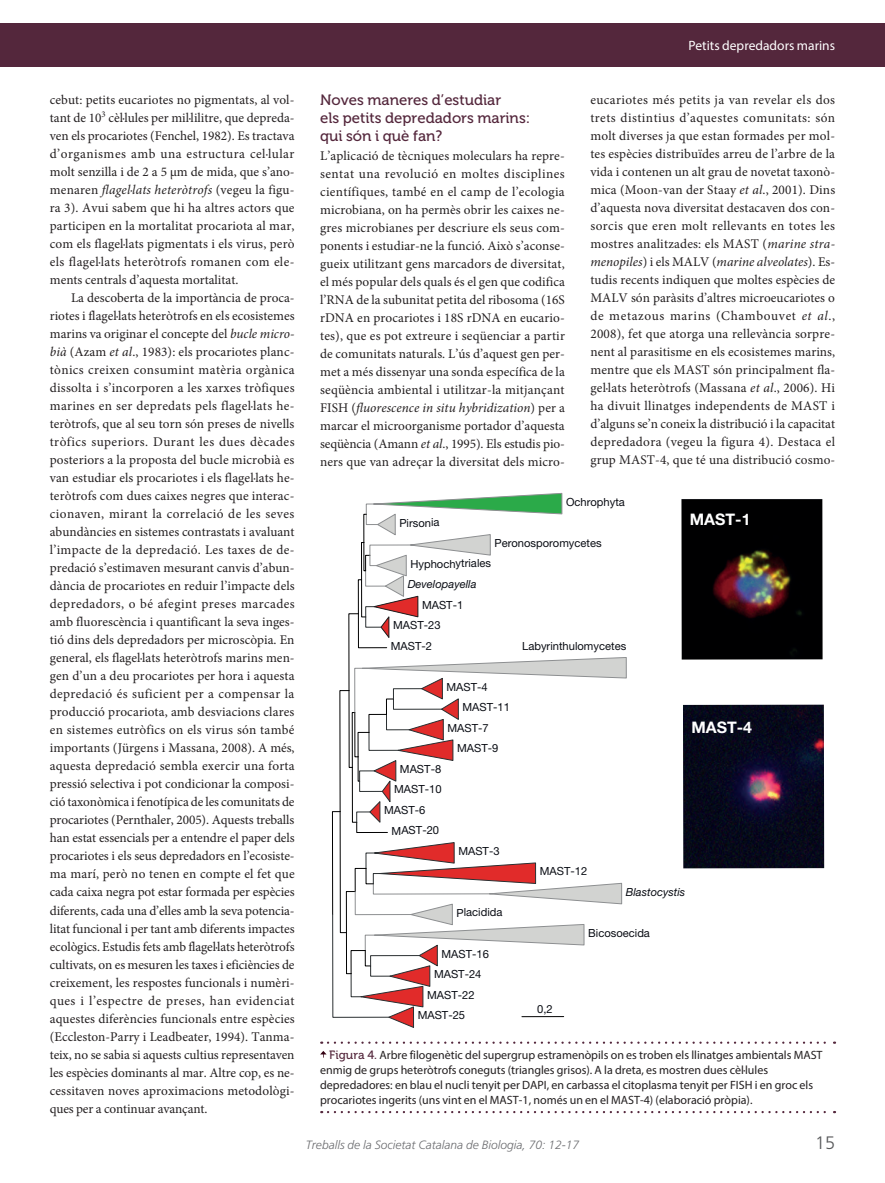
<style>
.page{position:relative;width:885px;height:1183px;background:#fff}
.page>*{position:absolute;margin:0;border:0;box-sizing:border-box;transform-origin:0 0}
.t1{font:300 18px "Frutiger LT Std";color:#57585a}
.t2{font:700 15.9px "Helvetica Neue LT Std";color:#fff}
.L1{font:15px/18px "Museo 500";color:#54273c}
.t3{font:13.5px "Myriad Pro";color:#fff}
.Z{font:13.35px/18px "Minion Pro";color:#231f20;text-align:justify}
.Z0{font:13.35px/18px "Minion Pro";letter-spacing:.01em;color:#231f20;text-align:justify}
.Peu_figura{font:12px/15px "Myriad Pro";color:#231f20}
.t4{font:italic 300 12px "Frutiger LT Std";color:#6c6d70}
.t5{font:11.25px/20.5px "Helvetica Neue LT Std";color:#0a0d14}
.t6{font:italic 11.25px "Helvetica Neue LT Std";color:#0a0d14}
.s1{font-style:italic}
.s2{font-family:"Museo 500";color:#54273c}
</style>
<div class="page">
<div style="left:0;top:23px;width:884px;height:44px;background:#54273c"></div>
<img style="left:681px;top:499px;width:141px;height:160px">
<img style="left:683px;top:704px;width:141px;height:164px">
<svg style="left:331px;top:493px;width:296px;height:534px"></svg>
<svg style="left:328px;top:1041px;width:507px;height:2px"></svg>
<svg style="left:328px;top:1111px;width:507px;height:1px"></svg>
<svg style="left:320px;top:1051px;width:6px;height:6px"></svg>
<p class="t3" style="left:688px;top:37px;width:148px">Petits depredadors marins</p>
<p class="Z" style="left:50px;top:91px;width:246px">cebut: petits eucariotes no pigmentats, al vol&shy;tant de 10<sup>3</sup> cèl·lules per mil·lilitre, que depreda&shy;ven els procariotes (Fenchel, 1982). Es tractava d’organismes amb una estructura cel·lular molt senzilla i de 2 a 5 µm de mida, que s’ano&shy;menaren <span class="s1">flagel·lats heteròtrofs</span> (vegeu la figu&shy;ra 3). Avui sabem que hi ha altres actors que participen en la mortalitat procariota al mar, com els flagel·lats pigmentats i els virus, però els flagel·lats heteròtrofs romanen com ele&shy;ments centrals d’aquesta mortalitat.</p>
<p class="Z" style="left:50px;top:289px;width:246px;text-indent:21px">La descoberta de la importància de proca&shy;riotes i flagel·lats heteròtrofs en els ecosistemes marins va originar el concepte del <span class="s1">bucle micro&shy;bià</span> (Azam <span class="s1">et al</span>., 1983): els procariotes planc&shy;tònics creixen consumint matèria orgànica dissolta i s’incorporen a les xarxes tròfiques marines en ser depredats pels flagel·lats he&shy;teròtrofs, que al seu torn són preses de nivells tròfics superiors. Durant les dues dècades posteriors a la proposta del bucle microbià es van estudiar els procariotes i els flagel·lats he&shy;teròtrofs com dues caixes negres que interac&shy;cionaven, mirant la correlació de les seves abundàncies en sistemes contrastats i avaluant l’impacte de la depredació. Les taxes de de&shy;predació s’estimaven mesurant canvis d’abun&shy;dància de procariotes en reduir l’impacte dels depredadors, o bé afegint preses marcades amb fluorescència i quantificant la seva inges&shy;tió dins dels depredadors per microscòpia. En general, els flagel·lats heteròtrofs marins men&shy;gen d’un a deu procariotes per hora i aquesta depredació és suficient per a compensar la producció procariota, amb desviacions clares en sistemes eutròfics on els virus són també importants (Jürgens i Massana, 2008). A més, aquesta depredació sembla exercir una forta pressió selectiva i pot condicionar la composi&shy;ció taxonòmica i fenotípica de les comunitats de procariotes (Pernthaler, 2005). Aquests treballs han estat essencials per a entendre el paper dels procariotes i els seus depredadors en l’ecosiste&shy;ma marí, però no tenen en compte el fet que cada caixa negra pot estar formada per espècies diferents, cada una d’elles amb la seva potencia&shy;litat funcional i per tant amb diferents impactes ecològics. Estudis fets amb flagel·lats heteròtrofs cultivats, on es mesuren les taxes i eficiències de creixement, les respostes funcionals i numèri&shy;ques i l’espectre de preses, han evidenciat aquestes diferències funcionals entre espècies (Eccleston-Parry i Leadbeater, 1994). Tanma&shy;teix, no se sabia si aquests cultius representaven les espècies dominants al mar. Altre cop, es ne&shy;cessitaven noves aproximacions metodològi&shy;ques per a continuar avançant.</p>
<p class="L1" style="left:320px;top:91px;width:212px">Noves maneres d’estudiar<br>els petits depredadors marins: qui són i què fan?</p>
<p class="Z0" style="left:320px;top:146px;width:246px">L’aplicació de tècniques moleculars ha repre&shy;sentat una revolució en moltes disciplines científiques, també en el camp de l’ecologia microbiana, on ha permès obrir les caixes ne&shy;gres microbianes per descriure els seus com&shy;ponents i estudiar-ne la funció. Això s’aconse&shy;gueix utilitzant gens marcadors de diversitat, el més popular dels quals és el gen que codifica l’RNA de la subunitat petita del ribosoma (16S rDNA en procariotes i 18S rDNA en eucario&shy;tes), que es pot extreure i seqüenciar a partir de comunitats naturals. L’ús d’aquest gen per&shy;met a més dissenyar una sonda específica de la seqüència ambiental i utilitzar-la mitjançant FISH (<span class="s1">fluorescence in situ hybridization</span>) per a marcar el microorganisme portador d’aquesta seqüència (Amann <span class="s1">et al</span>., 1995). Els estudis pio&shy;ners que van adreçar la diversitat dels micro-</p>
<p class="Z0" style="left:590px;top:91px;width:246px">eucariotes més petits ja van revelar els dos trets distintius d’aquestes comunitats: són molt diverses ja que estan formades per mol&shy;tes espècies distribuïdes arreu de l’arbre de la vida i contenen un alt grau de novetat taxonò&shy;mica (Moon-van der Staay <span class="s1">et al</span>., 2001). Dins d’aquesta nova diversitat destacaven dos con&shy;sorcis que eren molt rellevants en totes les mostres analitzades: els MAST (<span class="s1">marine stra&shy;menopiles</span>) i els MALV (<span class="s1">marine alveolates</span>). Es&shy;tudis recents indiquen que moltes espècies de MALV són paràsits d’altres microeucariotes o de metazous marins (Chambouvet <span class="s1">et al</span>., 2008), fet que atorga una rellevància sorpre&shy;nent al parasitisme en els ecosistemes marins, mentre que els MAST són principalment fla&shy;gel·lats heteròtrofs (Massana <span class="s1">et al</span>., 2006). Hi ha divuit llinatges independents de MAST i d’alguns se’n coneix la distribució i la capacitat depredadora (vegeu la figura 4). Destaca el grup MAST-4, que té una distribució cosmo-</p>
<p class="t5" style="left:399px;top:512px;width:42px">Pirsonia</p>
<p class="t5" style="left:566px;top:491px;width:60px">Ochrophyta</p>
<p class="t5" style="left:494px;top:532px;width:109px">Peronosporomycetes</p>
<p class="t5" style="left:410px;top:553px;width:82px">Hyphochytriales</p>
<p class="t6" style="left:407px;top:577px;width:70px">Developayella</p>
<p class="t5" style="left:422px;top:594px;width:43px">MAST-1</p>
<p class="t5" style="left:393px;top:614px;width:49px">MAST-23</p>
<p class="t5" style="left:391px;top:635px;width:43px">MAST-2</p>
<p class="t5" style="left:446px;top:676px;width:43px">MAST-4</p>
<p class="t5" style="left:462px;top:696px;width:49px">MAST-11</p>
<p class="t5" style="left:447px;top:717px;width:43px">MAST-7</p>
<p class="t5" style="left:457px;top:737px;width:43px">MAST-9</p>
<p class="t5" style="left:400px;top:758px;width:43px">MAST-8</p>
<p class="t5" style="left:394px;top:778px;width:49px">MAST-10</p>
<p class="t5" style="left:384px;top:799px;width:43px">MAST-6</p>
<p class="t5" style="left:391px;top:819px;width:49px">MAST-20</p>
<p class="t5" style="left:458px;top:840px;width:43px">MAST-3</p>
<p class="t5" style="left:522px;top:635px;width:106px">Labyrinthulomycetes</p>
<p class="t5" style="left:539px;top:860px;width:49px">MAST-12</p>
<p class="t2" style="left:690px;top:509px;width:62px">MAST-1</p>
<p class="t2" style="left:691px;top:717px;width:62px">MAST-4</p>
<p class="t5" style="left:456px;top:901px;width:48px">Placidida</p>
<p class="t5" style="left:441px;top:942px;width:49px">MAST-16</p>
<p class="t5" style="left:434px;top:963px;width:49px">MAST-24</p>
<p class="t5" style="left:417px;top:983px;width:58px;text-indent:9px">MAST-22<br>MAST-25</p>
<p class="t5" style="left:537px;top:998px;width:17px">0,2</p>
<p class="t6" style="left:625px;top:884px;width:61px">Blastocystis</p>
<p class="t5" style="left:588px;top:922px;width:63px">Bicosoecida</p>
<p class="Peu_figura" style="left:320px;top:1046px;width:504px;text-indent:9px"><span class="s2">Figura 4.</span> Arbre filogenètic del supergrup estramenòpils on es troben els llinatges ambientals MAST enmig de grups heteròtrofs coneguts (triangles grisos). A la dreta, es mostren dues cèl·lules depredadores: en blau el nucli tenyit per DAPI, en carbassa el citoplasma tenyit per FISH i en groc els procariotes ingerits (uns vint en el MAST-1, només un en el MAST-4) (elaboració pròpia).</p>
<p class="t4" style="left:306px;top:1137px;width:274px">Treballs de la Societat Catalana de Biologia, 70: 12-17</p>
<h1 class="t1" style="left:815px;top:1131px;width:22px">15</h1>
</div>
